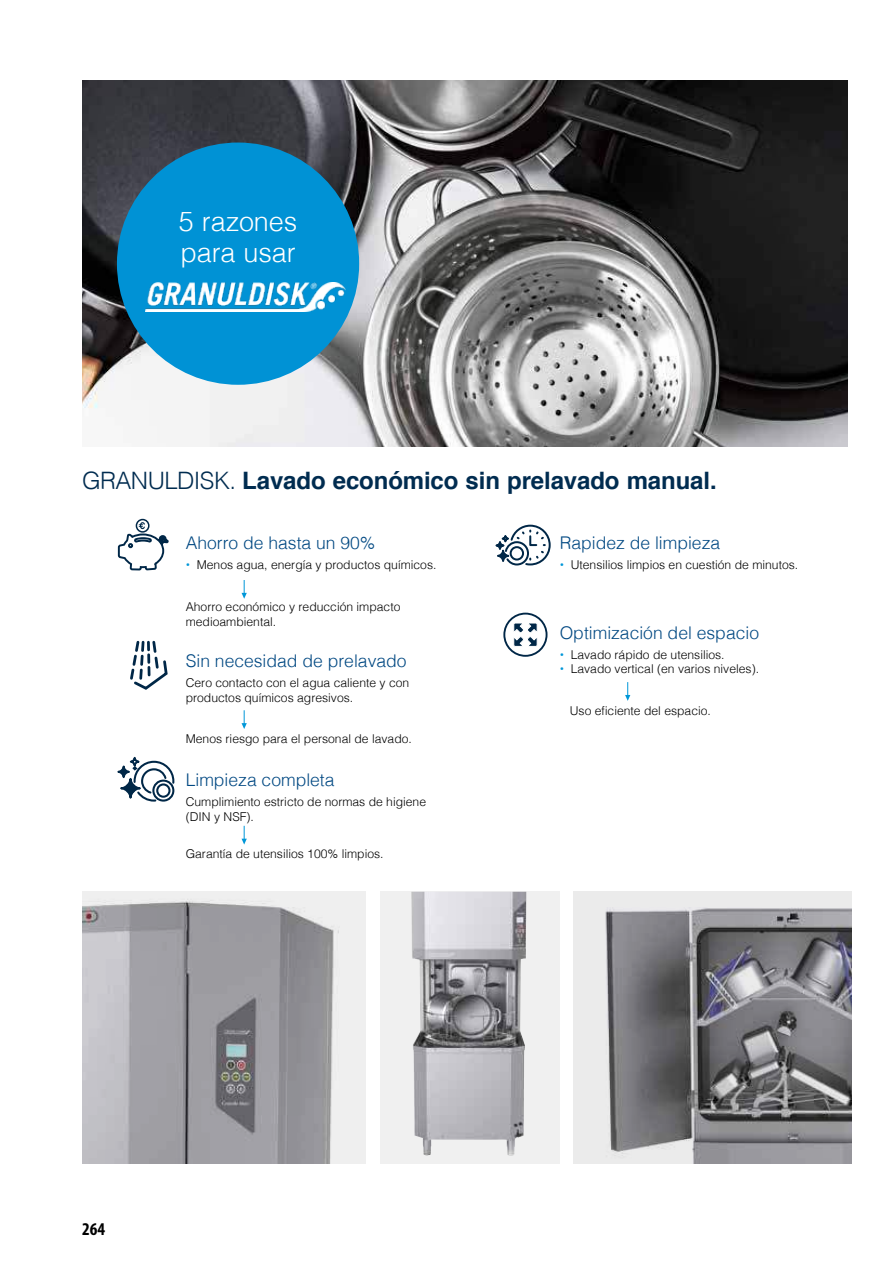
<style>
.page{position:relative;width:893px;height:1263px;background:#fff}
.page>*{position:absolute;margin:0;border:0;box-sizing:border-box;transform-origin:0 0}
.t1{font:300 27px/31.5px "Helvetica";letter-spacing:-.005em;color:#fff}
.t2{font:700 24px "Helvetica";letter-spacing:-.005em;color:#002c50}
.t3{font:700 condensed 18px "Myriad Pro";color:#000}
.t4{font:300 17.55px "Helvetica";color:#004882}
.t5{font:300 12.15px/14.5px "Helvetica";color:#000}
.s1{font-weight:300}
.s2{font-family:"Helvetica Neue";font-weight:400;color:#0097d8}
</style>
<div class="page">
<img style="left:82px;top:81px;width:765px;height:365px">
<svg style="left:381px;top:892px;width:179px;height:272px;fill:#f0f0f0"></svg>
<img style="left:411px;top:892px;width:97px;height:263px">
<img style="left:82px;top:892px;width:284px;height:272px">
<img style="left:573px;top:892px;width:278px;height:272px">
<svg style="left:117px;top:519px;width:52px;height:52px"></svg>
<svg style="left:117px;top:756px;width:58px;height:46px"></svg>
<svg style="left:495px;top:524px;width:56px;height:42px"></svg>
<svg style="left:504px;top:614px;width:43px;height:42px"></svg>
<div style="left:503px;top:613px;width:44px;height:44px;border:2px solid #002747;border-radius:50%"></div>
<svg style="left:513px;top:622px;width:25px;height:25px"></svg>
<svg style="left:130px;top:640px;width:38px;height:50px"></svg>
<div style="left:117px;top:143px;width:242px;height:242px;background:#0092d5;border-radius:50%"></div>
<img style="left:146px;top:283px;width:199px;height:29px">
<svg style="left:242px;top:710px;width:5px;height:19px"></svg>
<svg style="left:242px;top:580px;width:5px;height:19px"></svg>
<svg style="left:625px;top:682px;width:5px;height:19px"></svg>
<svg style="left:242px;top:826px;width:5px;height:18px"></svg>
<h1 class="t1" style="left:179px;top:208px;width:120px">5 razones para usar</h1>
<h2 class="t2" style="left:82px;top:471px;width:636px"><span class="s1">GRANULDISK.</span> Lavado económico sin prelavado manual.</h2>
<h3 class="t4" style="left:186px;top:536px;width:191px">Ahorro de hasta un 90%</h3>
<p class="t5" style="left:186px;top:559px;width:252px"><span class="s2">•</span> Menos agua, energía y productos químicos.</p>
<p class="t5" style="left:186px;top:601px;width:216px">Ahorro económico y reducción impacto medioambiental.</p>
<h3 class="t4" style="left:186px;top:654px;width:222px">Sin necesidad de prelavado</h3>
<p class="t5" style="left:186px;top:676px;width:225px">Cero contacto con el agua caliente y con productos químicos agresivos.</p>
<p class="t5" style="left:186px;top:733px;width:228px">Menos riesgo para el personal de lavado.</p>
<h3 class="t4" style="left:186px;top:773px;width:150px">Limpieza completa</h3>
<p class="t5" style="left:186px;top:796px;width:242px">Cumplimiento estricto de normas de higiene (DIN y NSF).</p>
<p class="t5" style="left:186px;top:848px;width:199px">Garantía de utensilios 100% limpios.</p>
<h3 class="t4" style="left:560px;top:536px;width:162px">Rapidez de limpieza</h3>
<p class="t5" style="left:560px;top:559px;width:240px"><span class="s2">•</span> Utensilios limpios en cuestión de minutos.</p>
<h3 class="t4" style="left:560px;top:626px;width:201px">Optimización del espacio</h3>
<p class="t5" style="left:560px;top:648px;width:166px"><span class="s2">•</span> Lavado rápido de utensilios.</p>
<p class="t5" style="left:560px;top:663px;width:201px"><span class="s2">•</span> Lavado vertical (en varios niveles).</p>
<p class="t5" style="left:570px;top:703px;width:143px">Uso e昀椀ciente del espacio.</p>
<h3 class="t3" style="left:82px;top:1219px;width:25px">264</h3>
</div>
